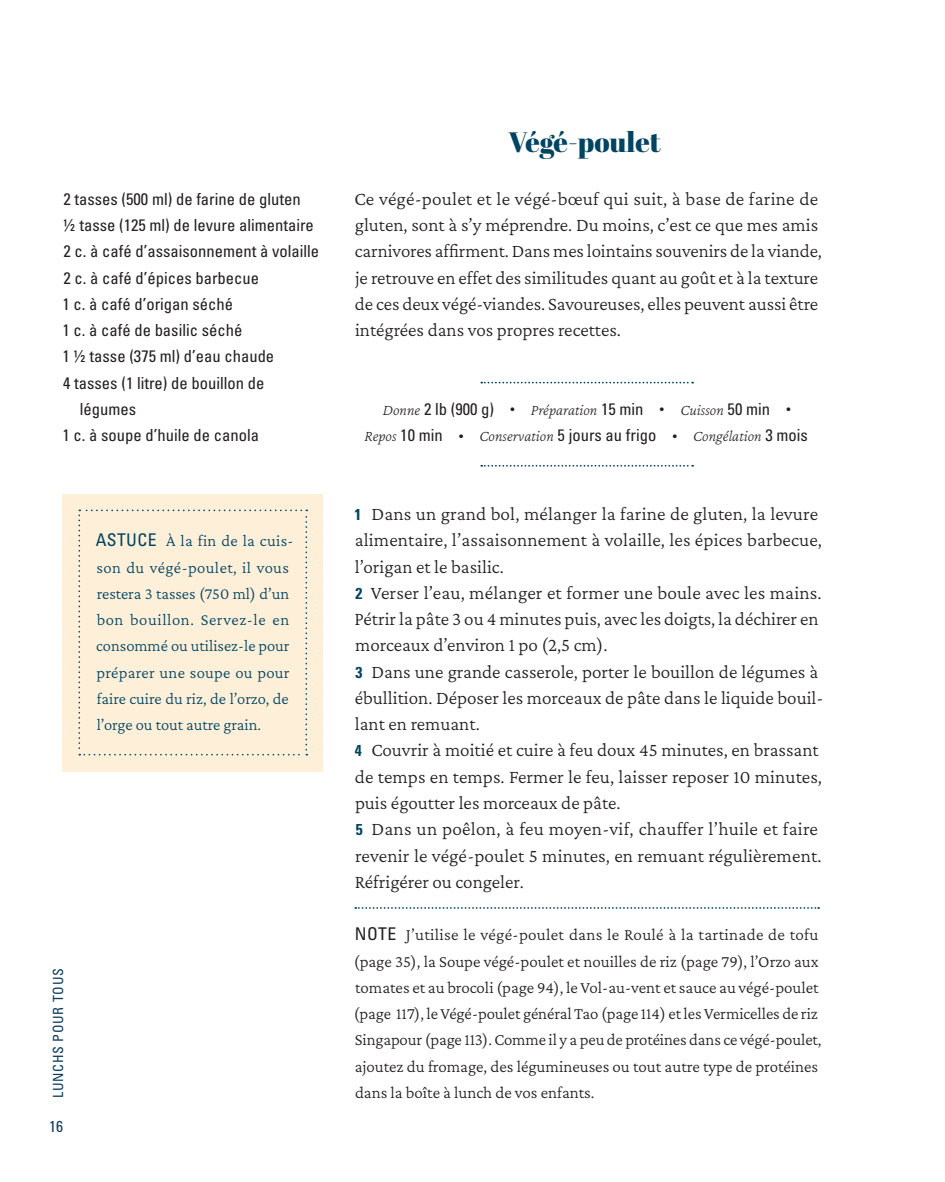
<style>
.page{position:relative;width:945px;height:1182px;background:#fff}
.page>*{position:absolute;margin:0;border:0;box-sizing:border-box;transform-origin:0 0}
.t1{font:28px "Abril Fatface";color:#004462}
.t2{font:300 19.25px/26.2px "Crimson Pro";color:#231f20}
.t3{font:300 17.15px/26.2px "Crimson Pro";color:#231f20}
.t4{font:condensed 16.62px "Univers LT Pro";color:#231f20}
.t5{font:300 16.62px/26.2px "Crimson Pro";color:#004462}
.t6{font:italic 200 15.75px/26.2px "Crimson Pro";color:#231f20;text-align:center}
.t7{font:condensed 15.75px "Univers LT Pro";color:#0a3c60}
.t8{font:condensed 14px "Univers LT Pro";letter-spacing:.05em;color:#0a3c60}
.s1{font-family:"Univers LT Pro";font-weight:400;font-stretch:condensed;font-size:17.5px}
.s2{font-family:"Univers LT Pro";font-weight:400;font-style:normal;font-stretch:condensed;font-size:16.62px}
.s3{font-family:"Univers LT Pro";font-weight:400;font-style:normal;font-stretch:condensed;font-size:10.5px}
.s4{font-family:"Univers LT Pro";font-weight:700;font-stretch:condensed;font-size:15.75px;color:#004462}
</style>
<div class="page">
<div style="left:63px;top:494px;width:260px;height:277px;background:#feefd8"></div>
<svg style="left:78px;top:509px;width:229px;height:246px"></svg>
<svg style="left:481px;top:382px;width:212px;height:1px"></svg>
<svg style="left:481px;top:465px;width:212px;height:1px"></svg>
<svg style="left:355px;top:907px;width:464px;height:1px"></svg>
<p class="t4" style="left:63px;top:188px;width:239px">2 tasses (500 ml) de farine de gluten</p>
<p class="t4" style="left:63px;top:215px;width:252px">1/2 tasse (125 ml) de levure alimentaire</p>
<p class="t4" style="left:63px;top:241px;width:257px">2 c. à café d’assaisonnement à volaille</p>
<p class="t4" style="left:63px;top:267px;width:197px">2 c. à café d’épices barbecue</p>
<p class="t4" style="left:62px;top:293px;width:172px">1 c. à café d’origan séché</p>
<p class="t4" style="left:62px;top:320px;width:182px">1 c. à café de basilic séché</p>
<p class="t4" style="left:62px;top:346px;width:213px">1 1/2 tasse (375 ml) d’eau chaude</p>
<p class="t4" style="left:63px;top:372px;width:203px">4 tasses (1 litre) de bouillon de</p>
<p class="t4" style="left:80px;top:398px;width:58px">légumes</p>
<p class="t4" style="left:62px;top:425px;width:198px">1 c. à soupe d’huile de canola</p>
<p class="t5" style="left:96px;top:527px;width:199px"><span class="s1">ASTUCE</span> À la fin de la cuis&shy;son du végé-poulet, il vous restera 3 tasses (750 ml) d’un bon bouillon. Servez-le en consommé ou utilisez-le pour préparer une soupe ou pour faire cuire du riz, de l’orzo, de l’orge ou tout autre grain.</p>
<p class="t8" style="left:49px;top:1097px;width:131px;rotate:-90deg">LUNCHS POUR TOUS</p>
<p class="t7" style="left:49px;top:1116px;width:15px">16</p>
<h1 class="t1" style="left:508px;top:123px;width:154px">Végé-poulet</h1>
<p class="t2" style="left:355px;top:185px;width:469px">Ce végé-poulet et le végé-bœuf qui suit, à base de farine de gluten, sont à s’y méprendre. Du moins, c’est ce que mes amis carnivores affirment. Dans mes lointains souvenirs de la viande, je retrouve en effet des similitudes quant au goût et à la texture de ces deux végé-viandes. Savoureuses, elles peuvent aussi être intégrées dans vos propres recettes.</p>
<p class="t6" style="left:365px;top:396px;width:445px">Donne <span class="s2">2 lb (900 g)</span> <span class="s3">•</span> Préparation <span class="s2">15 min</span> <span class="s3">•</span> Cuisson <span class="s2">50 min</span> <span class="s3">•<br></span>Repos <span class="s2">10 min</span> <span class="s3">•</span> Conservation <span class="s2">5 jours au frigo</span> <span class="s3">•</span> Congélation <span class="s2">3 mois</span></p>
<p class="t2" style="left:354px;top:500px;width:470px"><span class="s4">1</span> Dans un grand bol, mélanger la farine de gluten, la levure alimentaire, l’assaisonnement à volaille, les épices barbecue, l’origan et le basilic.<br><span class="s4">2</span> Verser l’eau, mélanger et former une boule avec les mains.<br>Pétrir la pâte 3 ou 4 minutes puis, avec les doigts, la déchirer en morceaux d’environ 1 po (2,5 cm).<br><span class="s4">3</span> Dans une grande casserole, porter le bouillon de légumes à ébullition. Déposer les morceaux de pâte dans le liquide bouil&shy;lant en remuant.<br><span class="s4">4</span> Couvrir à moitié et cuire à feu doux 45 minutes, en brassant de temps en temps. Fermer le feu, laisser reposer 10 minutes, puis égoutter les morceaux de pâte.<br><span class="s4">5</span> Dans un poêlon, à feu moyen-vif, chauffer l’huile et faire revenir le végé-poulet 5 minutes, en remuant régulièrement.<br>Réfrigérer ou congeler.</p>
<p class="t3" style="left:354px;top:921px;width:469px"><span class="s1">NOTE</span> J’utilise le végé-poulet dans le Roulé à la tartinade de tofu (page 35), la Soupe végé-poulet et nouilles de riz (page 79), l’Orzo aux tomates et au brocoli (page 94), le Vol-au-vent et sauce au végé-poulet (page 117), le Végé-poulet général Tao (page 114) et les Vermicelles de riz Singapour (page 113). Comme il y a peu de protéines dans ce végé-poulet, ajoutez du fromage, des légumineuses ou tout autre type de protéines dans la boîte à lunch de vos enfants.</p>
</div>
